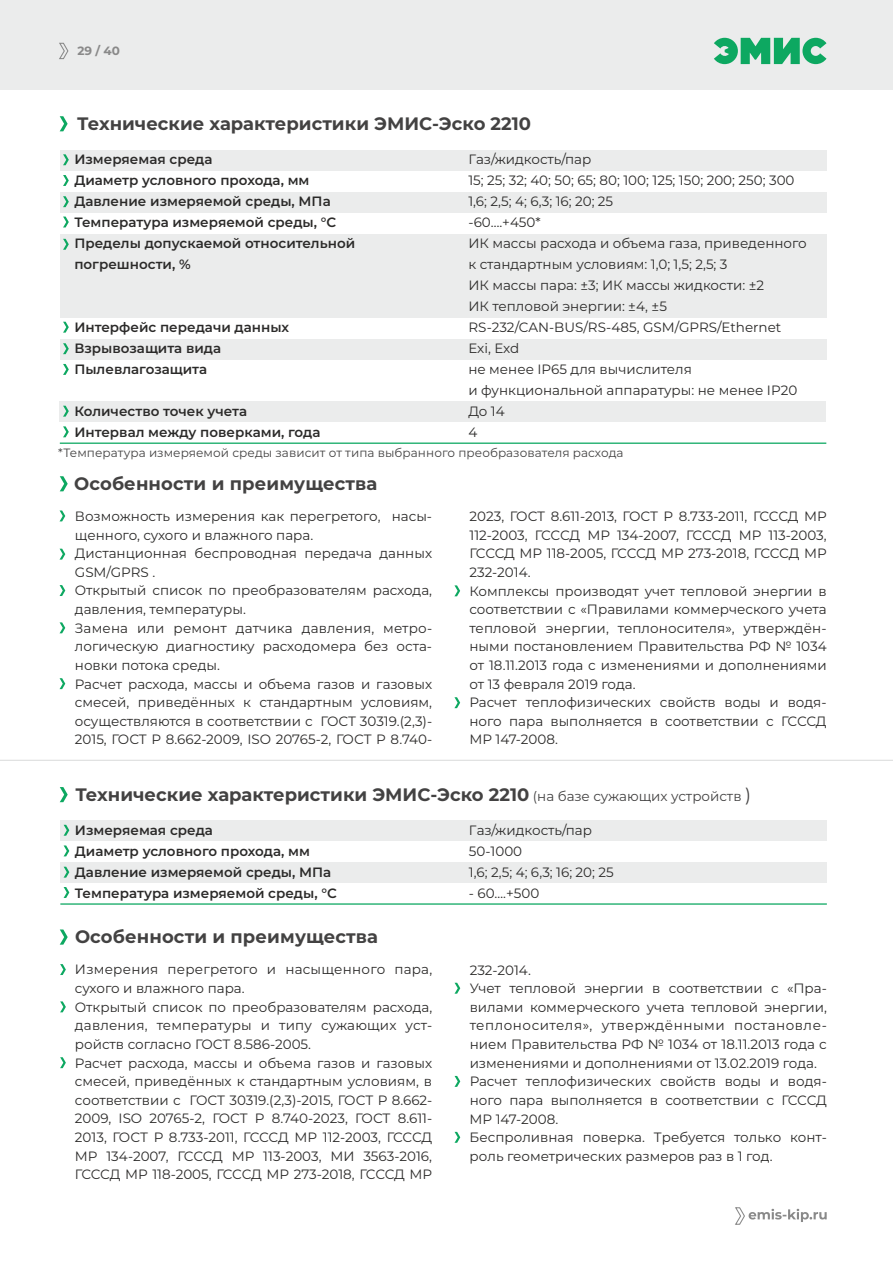
<style>
.page{position:relative;width:893px;height:1263px;background:#fff}
.page>*{position:absolute;margin:0;border:0;box-sizing:border-box;transform-origin:0 0}
.t1{font:700 18px "Montserrat";color:#434242}
.t2{font:13.5px/18.6px "Montserrat";color:#2b2a29}
.t3{font:600 13.5px/21px "Montserrat";color:#2b2a29}
.t4{font:12px "Montserrat";letter-spacing:.005em;color:#434242}
.t5{font:700 12px "Montserrat";color:#898989}
.s1{font-weight:400;font-size:13.5px}
.s2{font-weight:400}
</style>
<div class="page">
<hr style="left:0;top:760px;width:893px;height:1px;background:#d9dada">
<div style="left:0;top:0;width:893px;height:90px;background:#ebecec"></div>
<svg style="left:59px;top:42px;width:10px;height:18px"></svg>
<svg style="left:60px;top:787px;width:8px;height:15px"></svg>
<div style="left:60px;top:820px;width:767px;height:21px;background:#ebecec"></div>
<div style="left:60px;top:862px;width:767px;height:21px;background:#ebecec"></div>
<svg style="left:64px;top:825px;width:5px;height:11px"></svg>
<hr style="left:60px;top:903px;width:767px;height:2px;background:#0da861">
<svg style="left:64px;top:845px;width:5px;height:11px"></svg>
<svg style="left:64px;top:867px;width:5px;height:11px"></svg>
<svg style="left:60px;top:964px;width:6px;height:11px"></svg>
<svg style="left:60px;top:1001px;width:6px;height:11px"></svg>
<svg style="left:454px;top:1076px;width:6px;height:11px"></svg>
<svg style="left:64px;top:887px;width:5px;height:11px"></svg>
<svg style="left:454px;top:983px;width:6px;height:11px"></svg>
<svg style="left:60px;top:1057px;width:6px;height:11px"></svg>
<svg style="left:454px;top:1132px;width:6px;height:11px"></svg>
<svg style="left:735px;top:1207px;width:92px;height:18px"></svg>
<svg style="left:60px;top:929px;width:8px;height:16px"></svg>
<div style="left:60px;top:150px;width:766px;height:21px;background:#ebecec"></div>
<div style="left:60px;top:338px;width:766px;height:21px;background:#ebecec"></div>
<div style="left:60px;top:192px;width:766px;height:21px;background:#ebecec"></div>
<div style="left:60px;top:234px;width:766px;height:83px;background:#ebecec"></div>
<div style="left:59px;top:401px;width:767px;height:21px;background:#ebecec"></div>
<svg style="left:63px;top:154px;width:6px;height:11px"></svg>
<hr style="left:60px;top:442px;width:766px;height:2px;background:#0da861">
<svg style="left:63px;top:175px;width:6px;height:11px"></svg>
<svg style="left:63px;top:196px;width:6px;height:11px"></svg>
<svg style="left:63px;top:322px;width:6px;height:11px"></svg>
<svg style="left:63px;top:343px;width:6px;height:11px"></svg>
<svg style="left:63px;top:426px;width:6px;height:11px"></svg>
<svg style="left:63px;top:364px;width:6px;height:11px"></svg>
<svg style="left:63px;top:406px;width:6px;height:11px"></svg>
<svg style="left:63px;top:217px;width:6px;height:10px"></svg>
<svg style="left:63px;top:239px;width:6px;height:11px"></svg>
<svg style="left:60px;top:116px;width:8px;height:15px"></svg>
<svg style="left:60px;top:476px;width:8px;height:15px"></svg>
<svg style="left:60px;top:510px;width:5px;height:11px"></svg>
<svg style="left:60px;top:549px;width:5px;height:11px"></svg>
<svg style="left:60px;top:585px;width:5px;height:11px"></svg>
<svg style="left:60px;top:622px;width:5px;height:11px"></svg>
<svg style="left:60px;top:678px;width:5px;height:11px"></svg>
<svg style="left:454px;top:585px;width:6px;height:11px"></svg>
<svg style="left:454px;top:697px;width:6px;height:11px"></svg>
<svg style="left:714px;top:38px;width:112px;height:26px"></svg>
<p class="t5" style="left:77px;top:44px;width:44px">29 / 40</p>
<h1 class="t1" style="left:77px;top:113px;width:455px">Технические характеристики ЭМИС-Эско 2210</h1>
<p class="t3" style="left:74px;top:149px;width:282px">Измеряемая среда<br>Диаметр условного прохода, мм<br>Давление измеряемой среды, МПа<br>Температура измеряемой среды, °C<br>Пределы допускаемой относительной погрешности, %</p>
<p class="t3" style="left:74px;top:317px;width:216px">Интерфейс передачи данных<br>Взрывозащита вида<br>Пылевлагозащита</p>
<p class="t3" style="left:74px;top:401px;width:248px">Количество точек учета<br>Интервал между поверками, года</p>
<p class="t2" style="left:468px;top:149px;width:340px;line-height:21px">Газ/жидкость/пар<br>15; 25; 32; 40; 50; 65; 80; 100; 125; 150; 200; 250; 300<br>1,6; 2,5; 4; 6,3; 16; 20; 25<br>-60….+450*<br>ИК массы расхода и объема газа, приведенного к стандартным условиям: 1,0; 1,5; 2,5; 3<br>ИК массы пара: ±3; ИК массы жидкости: ±2<br>ИК тепловой энергии: ±4, ±5<br>RS-232/CAN-BUS/RS-485, GSM/GPRS/Ethernet<br>Exi, Exd<br>не менее IP65 для вычислителя<br>и функциональной аппаратуры: не менее IP20<br>До 14<br>4</p>
<p class="t4" style="left:58px;top:446px;width:567px">*Температура измеряемой среды зависит от типа выбранного преобразователя расхода</p>
<h1 class="t1" style="left:74px;top:472px;width:305px">Особенности и преимущества</h1>
<p class="t2" style="left:75px;top:507px;width:359px">Возможность измерения как перегретого, насы&shy;щенного, сухого и влажного пара.<br>Дистанционная беспроводная передача данных GSM/GPRS .<br>Открытый список по преобразователям расхода, давления, температуры.<br>Замена или ремонт датчика давления, метро&shy;логическую диагностику расходомера без оста&shy;новки потока среды.<br>Расчет расхода, массы и объема газов и газовых смесей, приведённых к стандартным условиям, осуществляются в соответствии с ГОСТ 30319.(2,3)- 2015, ГОСТ Р 8.662-2009, ISO 20765-2, ГОСТ Р 8.740-</p>
<p class="t2" style="left:469px;top:507px;width:359px">2023, ГОСТ 8.611-2013, ГОСТ Р 8.733-2011, ГСССД МР 112-2003, ГСССД МР 134-2007, ГСССД МР 113-2003, ГСССД МР 118-2005, ГСССД МР 273-2018, ГСССД МР 232-2014.<br>Комплексы производят учет тепловой энергии в соответствии с «Правилами коммерческого учета тепловой энергии, теплоносителя», утверждён&shy;ными постановлением Правительства РФ № 1034 от 18.11.2013 года с изменениями и дополнениями от 13 февраля 2019 года.<br>Расчет теплофизических свойств воды и водя&shy;ного пара выполняется в соответствии с ГСССД МР 147-2008.</p>
<h1 class="t1" style="left:75px;top:783px;width:677px">Технические характеристики ЭМИС-Эско 2210 <span class="s1">(на базе сужающих устройств</span> <span class="s2">)</span></h1>
<p class="t3" style="left:75px;top:819px;width:263px">Измеряемая среда<br>Диаметр условного прохода, мм<br>Давление измеряемой среды, МПа<br>Температура измеряемой среды, °C</p>
<p class="t2" style="left:469px;top:819px;width:146px;line-height:21px">Газ/жидкость/пар<br>50-1000<br>1,6; 2,5; 4; 6,3; 16; 20; 25</p>
<p class="t2" style="left:469px;top:884px;width:72px">- 60….+500</p>
<h1 class="t1" style="left:75px;top:926px;width:305px">Особенности и преимущества</h1>
<p class="t2" style="left:75px;top:960px;width:359px">Измерения перегретого и насыщенного пара, сухого и влажного пара.<br>Открытый список по преобразователям расхода, давления, температуры и типу сужающих уст&shy;ройств согласно ГОСТ 8.586-2005.<br>Расчет расхода, массы и объема газов и газовых смесей, приведённых к стандартным условиям, в соответствии с ГОСТ 30319.(2,3)-2015, ГОСТ Р 8.662- 2009, ISO 20765-2, ГОСТ Р 8.740-2023, ГОСТ 8.611- 2013, ГОСТ Р 8.733-2011, ГСССД МР 112-2003, ГСССД МР 134-2007, ГСССД МР 113-2003, МИ 3563-2016, ГСССД МР 118-2005, ГСССД МР 273-2018, ГСССД МР</p>
<p class="t2" style="left:470px;top:960px;width:359px">232-2014.<br>Учет тепловой энергии в соответствии с «Пра&shy;вилами коммерческого учета тепловой энергии, теплоносителя», утверждёнными постановле&shy;нием Правительства РФ № 1034 от 18.11.2013 года с изменениями и дополнениями от 13.02.2019 года.<br>Расчет теплофизических свойств воды и водя&shy;ного пара выполняется в соответствии с ГСССД МР 147-2008.<br>Беспроливная поверка. Требуется только конт&shy;роль геометрических размеров раз в 1 год.</p>
</div>
